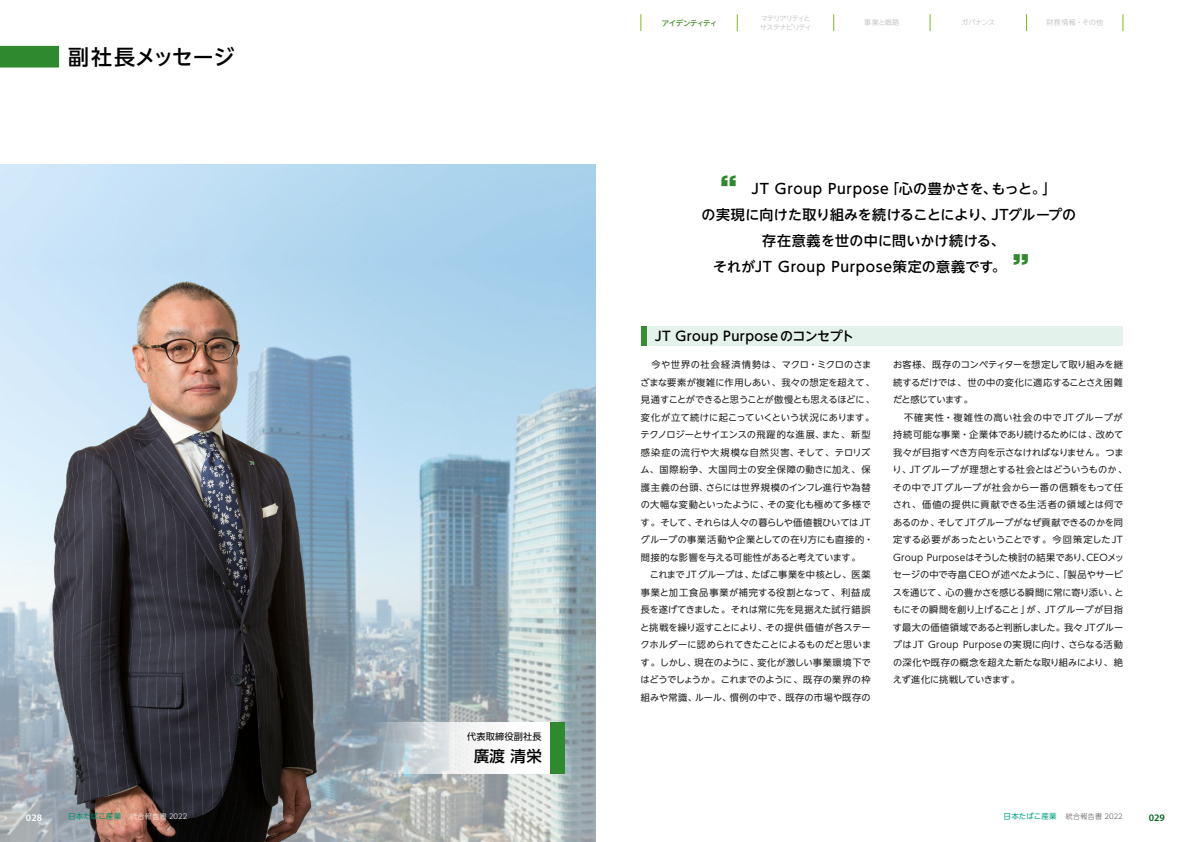
<style>
.page{position:relative;width:1191px;height:842px;background:#fff}
.page>*{position:absolute;margin:0;border:0;box-sizing:border-box;transform-origin:0 0}
.t1{font:500 42px "UD Shin Go NT Pro";color:#2f892f}
.t2{font:500 21px "UD Shin Go NT Pro";letter-spacing:-.015em;color:#000}
.t3{font:500 15.5px "UD Shin Go NT Pro";color:#000}
.t4{font:500 14px "UD Shin Go NT Pro";letter-spacing:.025em;color:#000}
.t5{font:500 14px "UD Shin Go NT Pro";color:#000}
.t6{font:500 13px "UD Shin Go NT Pro";letter-spacing:.025em;color:#000}
.t7{font:600 10px "Myriad Pro";color:#fff}
.t8{font:600 10px "Myriad Pro";color:#00621f}
.t9{font:9.2px/17.5px "UD Shin Go NT Pro";color:#1f1e1d}
.t10{font:9.2px "UD Shin Go NT Pro";letter-spacing:.015em;color:#000}
.t11{font:500 7.5px "UD Shin Go NT Pro";letter-spacing:-.065em;color:#48922f}
.t12{font:300 7px "UD Shin Go NT Pro";letter-spacing:-.055em;color:#b5b6b6}
.t13{font:300 7px "UD Shin Go NT Pro";letter-spacing:.05em;color:#595757}
.t14{font:300 7px/9px "UD Shin Go NT Pro";letter-spacing:-.115em;color:#b5b6b6}
.t15{font:300 7px "UD Shin Go NT Pro";letter-spacing:.05em;color:#fff}
.s1{font-weight:400;font-size:7.5px;color:#00936d}
.s2{font-weight:400;font-size:7.5px;color:#00a385}
</style>
<div class="page">
<img style="left:0;top:164px;width:595px;height:678px">
<img style="left:32px;top:219px;width:302px;height:623px">
<svg style="left:371px;top:723px;width:179px;height:51px"></svg>
<div style="left:550px;top:723px;width:14px;height:51px;background:#2f892f"></div>
<div style="left:641px;top:326px;width:482px;height:20px;background:#e3f2eb"></div>
<div style="left:641px;top:326px;width:5px;height:20px;background:#3a8b33"></div>
<svg style="left:0;top:45px;width:59px;height:23px"></svg>
<svg style="left:640px;top:14px;width:1px;height:17px"></svg>
<svg style="left:737px;top:14px;width:1px;height:17px"></svg>
<svg style="left:833px;top:14px;width:1px;height:17px"></svg>
<svg style="left:929px;top:14px;width:1px;height:17px"></svg>
<svg style="left:1026px;top:14px;width:1px;height:17px"></svg>
<svg style="left:1122px;top:14px;width:1px;height:17px"></svg>
<h2 class="t2" style="left:68px;top:40px;width:168px">副社長メッセージ</h2>
<p class="t10" style="left:467px;top:729px;width:76px">代表取締役副社長</p>
<h3 class="t3" style="left:474px;top:743px;width:70px">廣渡 清栄</h3>
<p class="t11" style="left:661px;top:17px;width:57px">アイデンティティ</p>
<p class="t14" style="left:760px;top:13px;width:54px">マテリアリティとサステナビリティ</p>
<p class="t12" style="left:864px;top:17px;width:37px">事業と戦略</p>
<p class="t12" style="left:961px;top:17px;width:35px">ガバナンス</p>
<p class="t12" style="left:1046px;top:17px;width:58px">財務情報・その他</p>
<h1 class="t1" style="left:695px;top:162px;width:43px">“</h1>
<h3 class="t4" style="left:751px;top:178px;width:321px">JT Group Purpose「心の豊かさを、もっと。」　</h3>
<h3 class="t5" style="left:701px;top:204px;width:376px">の実現に向けた取り組みを続けることにより、JTグループの</h3>
<h3 class="t4" style="left:762px;top:230px;width:244px">存在意義を世の中に問いかけ続ける、</h3>
<h3 class="t4" style="left:713px;top:256px;width:294px">それがJT Group Purpose策定の意義です。</h3>
<h1 class="t1" style="left:1012px;top:240px;width:43px">”</h1>
<h3 class="t6" style="left:655px;top:325px;width:201px">JT Group Purposeのコンセプト</h3>
<p class="t9" style="left:640px;top:356px;width:236px">　今や世界の社会経済情勢は、マクロ・ミクロのさまざまな要素が複雑に作用しあい、我々の想定を超えて、見通すことができると思うことが傲慢とも思えるほどに、変化が立て続けに起こっていくという状況にあります。テクノロジーとサイエンスの飛躍的な進展、また、新型感染症の流行や大規模な自然災害、そして、テロリズム、国際紛争、大国同士の安全保障の動きに加え、保護主義の台頭、さらには世界規模のインフレ進行や為替の大幅な変動といったように、その変化も極めて多様です。そして、それらは人々の暮らしや価値観ひいてはJTグループの事業活動や企業としての在り方にも直接的・間接的な影響を与える可能性があると考えています。<br>　これまで JT グループは、たばこ事業を中核とし、医薬事業と加工食品事業が補完する役割となって、利益成長を遂げてきました。それは常に先を見据えた試行錯誤と挑戦を繰り返すことにより、その提供価値が各ステークホルダーに認められてきたことによるものだと思います。しかし、現在のように、変化が激しい事業環境下ではどうでしょうか。これまでのように、既存の業界の枠組みや常識、ルール、慣例の中で、既存の市場や既存の</p>
<p class="t9" style="left:892px;top:356px;width:236px">お客様、既存のコンペティターを想定して取り組みを継続するだけでは、世の中の変化に適応することさえ困難だと感じています。<br>　不確実性・複雑性の高い社会の中でJTグループが持続可能な事業・企業体であり続けるためには、改めて我々が目指すべき方向を示さなければなりません。つまり、JTグループが理想とする社会とはどういうものか、その中でJTグループが社会から一番の信頼をもって任され、価値の提供に貢献できる生活者の領域とは何であるのか、そしてJTグループがなぜ貢献できるのかを同定する必要があったということです。今回策定したJT<br>Group Purposeはそうした検討の結果であり、CEOメッセージの中で寺畠CEOが述べたように、「製品やサービスを通じて、⼼の豊かさを感じる瞬間に常に寄り添い、ともにその瞬間を創り上げること」が、JTグループが⽬ 指す最⼤の価値領域であると判断しました。我々 JTグループはJT Group Purposeの実現に向け、さらなる活動の深化や既存の概念を超えた新たな取り組みにより、絶えず進化に挑戦していきます。</p>
<p class="t7" style="left:26px;top:811px;width:18px">028</p>
<p class="t15" style="left:68px;top:811px;width:121px"><span class="s1">日本たばこ産業</span> 統合報告書 2022</p>
<p class="t13" style="left:1003px;top:811px;width:121px"><span class="s2">日本たばこ産業　</span>統合報告書 2022</p>
<p class="t8" style="left:1148px;top:811px;width:18px">029</p>
</div>
